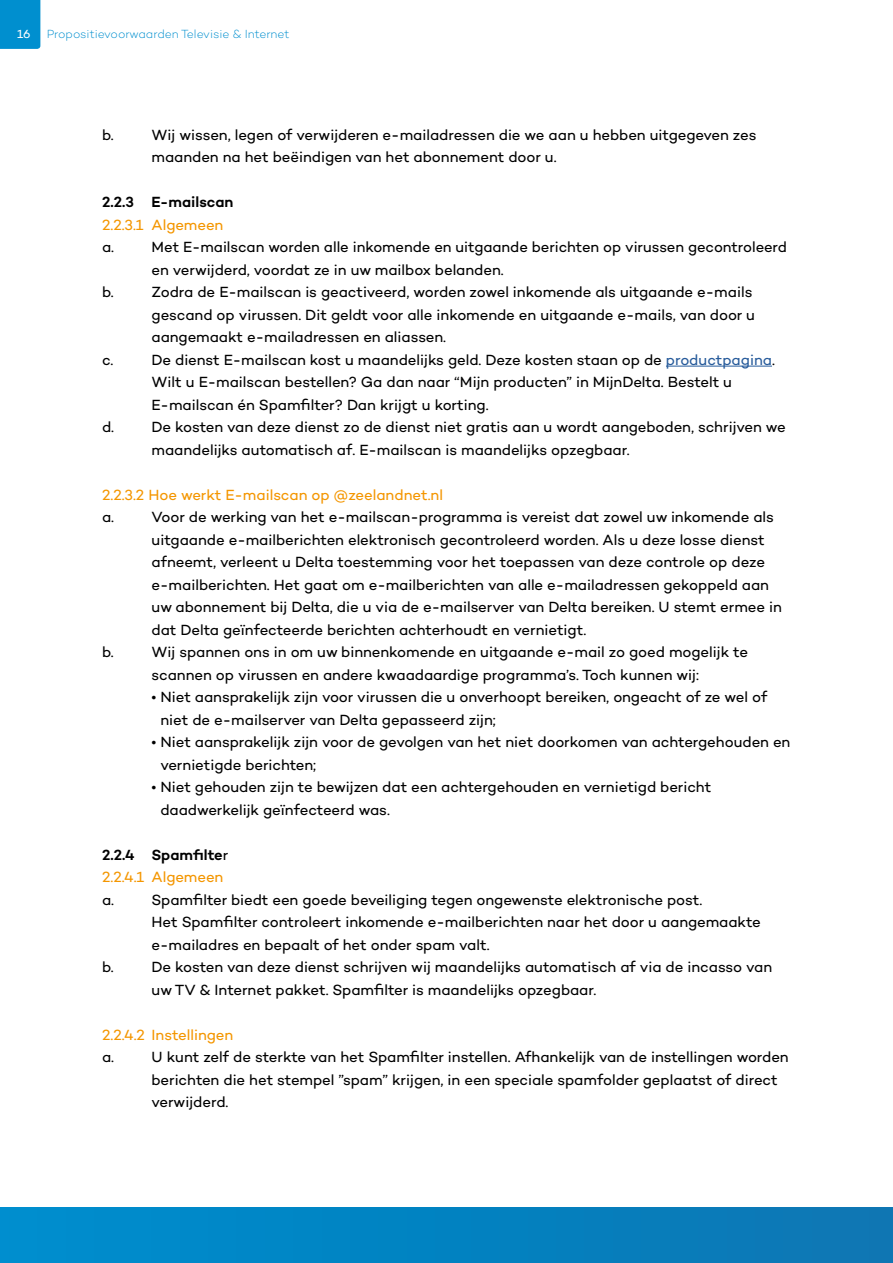
<style>
.page{position:relative;width:893px;height:1263px;background:#fff}
.page>*{position:absolute;margin:0;border:0;box-sizing:border-box;transform-origin:0 0}
.t1{font:15px/22.5px "Campton";letter-spacing:-.005em;color:#000}
.t2{font:15px/22.5px "Campton";letter-spacing:-.005em;color:#f49600}
.t3{font:600 15px "Campton";color:#000}
.t4{font:300 12px "Campton";letter-spacing:-.01em;color:#008fcf}
.t5{font:12px "Campton";color:#fff}
.s1{color:#275b9b}
.s2{font-weight:600;color:#000}
.s3{color:#000}
</style>
<div class="page">
<div style="left:0;top:0;width:40px;height:49px;background:#008fcf"></div>
<hr style="left:666px;top:366px;width:106px;height:1px;background:#275b9b">
<div style="left:0;top:1208px;width:893px;height:55px;background:linear-gradient(to right,#008ecf,#0c76b3)"></div>
<p class="t5" style="left:17px;top:27px;width:15px">16</p>
<p class="t4" style="left:47px;top:26px;width:244px">Propositievoorwaarden Televisie &amp; Internet</p>
<p class="t1" style="left:102px;top:123px;width:13px">b.</p>
<p class="t1" style="left:152px;top:123px;width:606px">Wij wissen, legen of verwijderen e-mailadressen die we aan u hebben uitgegeven zes maanden na het beëindigen van het abonnement door u.</p>
<p class="t3" style="left:102px;top:192px;width:133px">2.2.3 E-mailscan</p>
<p class="t2" style="left:102px;top:213px;width:123px">2.2.3.1 Algemeen</p>
<p class="t1" style="left:102px;top:235px;width:14px">a.</p>
<p class="t1" style="left:152px;top:235px;width:637px">Met E-mailscan worden alle inkomende en uitgaande berichten op virussen gecontroleerd en verwijderd, voordat ze in uw mailbox belanden.</p>
<p class="t1" style="left:102px;top:280px;width:13px">b.</p>
<p class="t1" style="left:152px;top:280px;width:605px">Zodra de E-mailscan is geactiveerd, worden zowel inkomende als uitgaande e-mails gescand op virussen. Dit geldt voor alle inkomende en uitgaande e-mails, van door u aangemaakt e-mailadressen en aliassen.</p>
<p class="t1" style="left:102px;top:348px;width:13px">c.</p>
<p class="t1" style="left:152px;top:348px;width:625px">De dienst E-mailscan kost u maandelijks geld. Deze kosten staan op de <span class="s1">productpagina</span>.<br>Wilt u E-mailscan bestellen? Ga dan naar “Mijn producten” in MijnDelta. Bestelt u<br>E-mailscan én Spamfilter? Dan krijgt u korting.</p>
<p class="t1" style="left:102px;top:415px;width:14px">d.</p>
<p class="t1" style="left:152px;top:415px;width:636px">De kosten van deze dienst zo de dienst niet gratis aan u wordt aangeboden, schrijven we maandelijks automatisch af. E-mailscan is maandelijks opzegbaar.</p>
<p class="t2" style="left:102px;top:483px;width:342px">2.2.3.2 Hoe werkt E-mailscan op @zeelandnet.nl</p>
<p class="t1" style="left:102px;top:505px;width:14px">a.</p>
<p class="t1" style="left:152px;top:505px;width:632px">Voor de werking van het e-mailscan-programma is vereist dat zowel uw inkomende als uitgaande e-mailberichten elektronisch gecontroleerd worden. Als u deze losse dienst afneemt, verleent u Delta toestemming voor het toepassen van deze controle op deze e-mailberichten. Het gaat om e-mailberichten van alle e-mailadressen gekoppeld aan uw abonnement bij Delta, die u via de e-mailserver van Delta bereiken. U stemt ermee in dat Delta geïnfecteerde berichten achterhoudt en vernietigt.</p>
<p class="t1" style="left:102px;top:640px;width:13px">b.</p>
<p class="t1" style="left:152px;top:640px;width:598px">Wij spannen ons in om uw binnenkomende en uitgaande e-mail zo goed mogelijk te scannen op virussen en andere kwaadaardige programma’s. Toch kunnen wij:</p>
<p class="t1" style="left:160px;top:685px;width:608px;text-indent:-9px">• Niet aansprakelijk zijn voor virussen die u onverhoopt bereiken, ongeacht of ze wel of niet de e-mailserver van Delta gepasseerd zijn;</p>
<p class="t1" style="left:160px;top:730px;width:631px;text-indent:-9px">• Niet aansprakelijk zijn voor de gevolgen van het niet doorkomen van achtergehouden en vernietigde berichten;</p>
<p class="t1" style="left:160px;top:775px;width:552px;text-indent:-9px">• Niet gehouden zijn te bewijzen dat een achtergehouden en vernietigd bericht daadwerkelijk geïnfecteerd was.</p>
<p class="t2" style="left:102px;top:843px;width:128px"><span class="s2">2.2.4 Spamfilte</span><span class="s3">r<br></span>2.2.4.1 Algemeen</p>
<p class="t1" style="left:102px;top:888px;width:14px">a.</p>
<p class="t1" style="left:152px;top:888px;width:611px">Spamfilter biedt een goede beveiliging tegen ongewenste elektronische post.<br>Het Spamfilter controleert inkomende e-mailberichten naar het door u aangemaakte e-mailadres en bepaalt of het onder spam valt.</p>
<p class="t1" style="left:102px;top:955px;width:13px">b.</p>
<p class="t1" style="left:152px;top:955px;width:622px">De kosten van deze dienst schrijven wij maandelijks automatisch af via de incasso van uw TV &amp; Internet pakket. Spamfilter is maandelijks opzegbaar.</p>
<p class="t2" style="left:102px;top:1023px;width:133px">2.2.4.2 Instellingen</p>
<p class="t1" style="left:102px;top:1045px;width:14px">a.</p>
<p class="t1" style="left:152px;top:1045px;width:639px">U kunt zelf de sterkte van het Spamfilter instellen. Afhankelijk van de instellingen worden berichten die het stempel ”spam” krijgen, in een speciale spamfolder geplaatst of direct verwijderd.</p>
</div>
